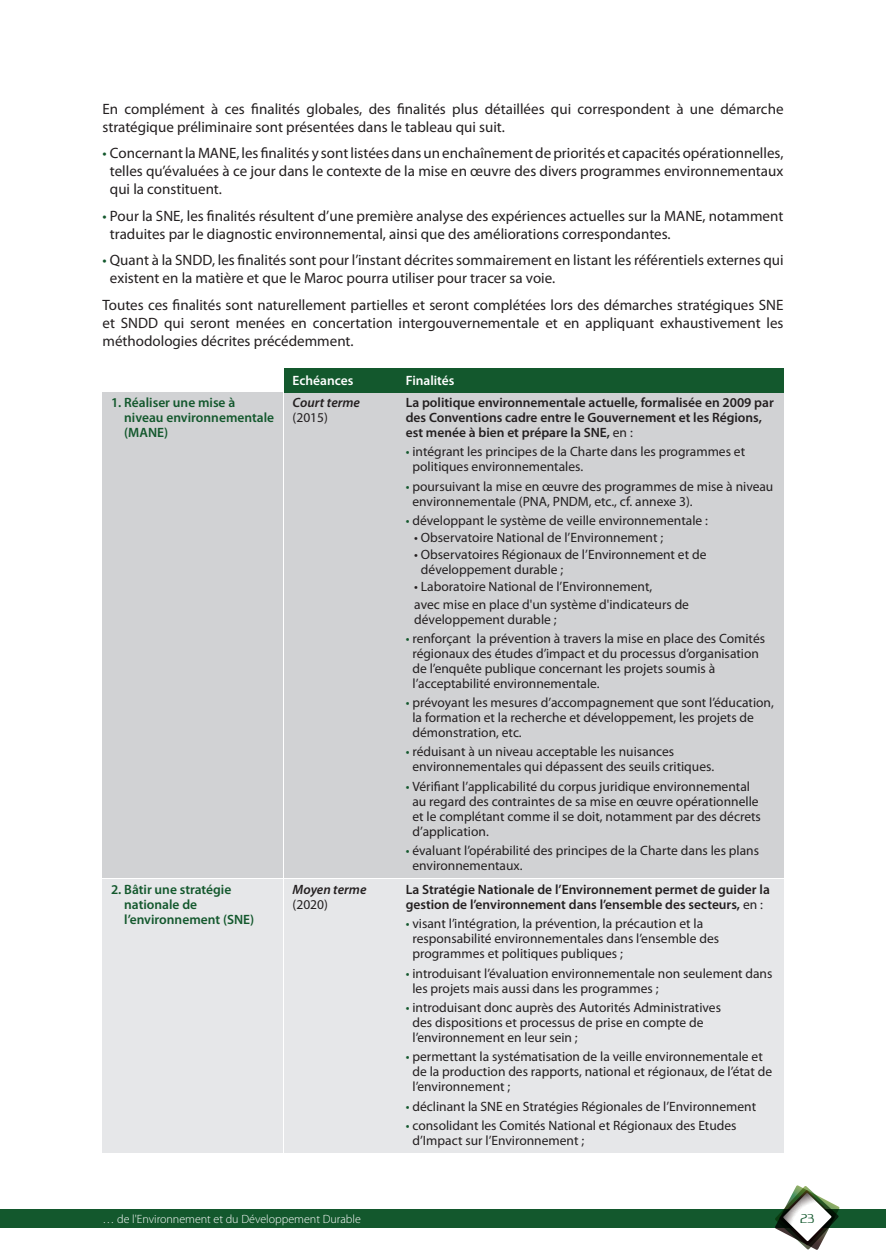
<style>
.page{position:relative;width:886px;height:1260px;background:#fff}
.page>*{position:absolute;margin:0;border:0;box-sizing:border-box;transform-origin:0 0}
.t1{font:15px/18px "Myriad Pro";color:#231f20}
.t2{font:13.5px/15px "Myriad Pro";color:#231f20}
.t3{font:600 13.5px/15px "Myriad Pro";color:#231f20}
.t4{font:600 13.5px/15px "Myriad Pro";color:#13582d}
.t5{font:italic 600 13.5px "Myriad Pro";color:#231f20}
.t6{font:600 13.5px "Myriad Pro";color:#fff}
.t7{font:300 12px "Myriad Pro";color:#fff}
.t8{font:12px "Ageone";color:#13582d}
.s1{color:#13582d}
.s2{font-weight:400}
</style>
<div class="page">
<div style="left:0;top:1209px;width:885px;height:19px;background:#13582d"></div>
<svg style="left:775px;top:1185px;width:64px;height:64px"></svg>
<div style="left:102px;top:393px;width:181px;height:485px;background:#d1d2d4"></div>
<div style="left:284px;top:393px;width:112px;height:485px;background:#d1d2d4"></div>
<div style="left:397px;top:393px;width:386px;height:485px;background:#d1d2d4"></div>
<div style="left:102px;top:879px;width:181px;height:274px;background:#e6e7e9"></div>
<div style="left:284px;top:879px;width:112px;height:274px;background:#e6e7e9"></div>
<div style="left:397px;top:879px;width:386px;height:274px;background:#e6e7e9"></div>
<div style="left:284px;top:368px;width:112px;height:24px;background:#13582d"></div>
<div style="left:397px;top:368px;width:386px;height:24px;background:#13582d"></div>
<p class="t1" style="left:102px;top:99px;width:682px">En complément à ces finalités globales, des finalités plus détaillées qui correspondent à une démarche stratégique préliminaire sont présentées dans le tableau qui suit.</p>
<p class="t1" style="left:110px;top:144px;width:674px;text-align:justify;text-indent:-7px"><span class="s1">•</span> Concernant la MANE, les finalités y sont listées dans un enchaînement de priorités et capacités opérationnelles, telles qu’évaluées à ce jour dans le contexte de la mise en œuvre des divers programmes environnementaux qui la constituent.</p>
<p class="t1" style="left:110px;top:206px;width:674px;text-indent:-7px"><span class="s1">•</span> Pour la SNE, les finalités résultent d’une première analyse des expériences actuelles sur la MANE, notamment traduites par le diagnostic environnemental, ainsi que des améliorations correspondantes.</p>
<p class="t1" style="left:110px;top:251px;width:675px;text-indent:-7px"><span class="s1">•</span> Quant à la SNDD, les finalités sont pour l’instant décrites sommairement en listant les référentiels externes qui existent en la matière et que le Maroc pourra utiliser pour tracer sa voie.</p>
<p class="t1" style="left:102px;top:295px;width:682px;text-align:justify">Toutes ces finalités sont naturellement partielles et seront complétées lors des démarches stratégiques SNE et SNDD qui seront menées en concertation intergouvernementale et en appliquant exhaustivement les méthodologies décrites précédemment.</p>
<p class="t4" style="left:124px;top:395px;width:151px;text-indent:-13px">1. éaliser une mise à niveau environnementale (</p>
<p class="t4" style="left:157px;top:425px;width:13px">E)</p>
<p class="t6" style="left:292px;top:373px;width:62px">Echéances</p>
<p class="t6" style="left:405px;top:373px;width:50px">Finalités</p>
<p class="t5" style="left:292px;top:395px;width:69px">Court terme</p>
<p class="t2" style="left:292px;top:410px;width:37px">(2015)</p>
<p class="t3" style="left:405px;top:395px;width:369px">La politique environnementale actuelle, formalisée en 2009 par des onventions cadre entre le Gouvernement et les égions, est menée à bien et prépare la S E, <span class="s2">en :</span></p>
<p class="t2" style="left:412px;top:444px;width:334px;text-indent:-7px"><span class="s1">•</span> intégrant les principes de la Charte dans les programmes et politiques environnementales.</p>
<p class="t2" style="left:412px;top:478px;width:362px;text-indent:-7px"><span class="s1">•</span> poursuivant la mise en œuvre des programmes de mise à niveau environnementale (PNA, PNDM, etc., cf. annexe 3).</p>
<p class="t2" style="left:405px;top:513px;width:303px"><span class="s1">•</span> développant le système de veille environnementale :</p>
<p class="t2" style="left:414px;top:530px;width:250px">• Observatoire National de l’Environnement ;</p>
<p class="t2" style="left:421px;top:547px;width:287px;text-indent:-7px">• Observatoires Régionaux de l’Environnement et de développement durable ;</p>
<p class="t2" style="left:414px;top:578px;width:276px;line-height:17.1px">• Laboratoire National de l’Environnement,<br>avec mise en place d'un système d'indicateurs de</p>
<p class="t2" style="left:414px;top:611px;width:144px">développement durable ;</p>
<p class="t2" style="left:412px;top:630px;width:354px;text-indent:-7px"><span class="s1">•</span> renforçant la prévention à travers la mise en place des Comités régionaux des études d’impact et du processus d’organisation de l’enquête publique concernant les projets soumis à l’acceptabilité environnementale.</p>
<p class="t2" style="left:412px;top:695px;width:363px;text-indent:-7px"><span class="s1">•</span> prévoyant les mesures d’accompagnement que sont l’éducation, la formation et la recherche et développement, les projets de démonstration, etc.</p>
<p class="t2" style="left:412px;top:744px;width:303px;text-indent:-7px"><span class="s1">•</span> réduisant à un niveau acceptable les nuisances environnementales qui dépassent des seuils critiques.</p>
<p class="t2" style="left:412px;top:778px;width:350px;text-indent:-7px"><span class="s1">•</span> Vérifiant l’applicabilité du corpus juridique environnemental au regard des contraintes de sa mise en œuvre opérationnelle et le complétant comme il se doit, notamment par des décrets d’application.</p>
<p class="t2" style="left:412px;top:842px;width:348px;text-indent:-7px"><span class="s1">•</span> évaluant l’opérabilité des principes de la Charte dans les plans environnementaux.</p>
<p class="t4" style="left:124px;top:882px;width:131px;text-indent:-13px">2. Bâtir une stratégie nationale de l’environnement (S E)</p>
<p class="t5" style="left:292px;top:882px;width:75px">Moyen terme</p>
<p class="t2" style="left:292px;top:897px;width:37px">(2020)</p>
<p class="t3" style="left:405px;top:882px;width:365px">La Stratégie ationale de l’Environnement permet de guider la gestion de l’environnement dans l’ensemble des secteurs, <span class="s2">en :</span></p>
<p class="t2" style="left:412px;top:916px;width:308px;text-indent:-7px"><span class="s1">•</span> visant l’intégration, la prévention, la précaution et la responsabilité environnementales dans l’ensemble des programmes et politiques publiques ;</p>
<p class="t2" style="left:412px;top:965px;width:361px;text-indent:-7px"><span class="s1">•</span> introduisant l’évaluation environnementale non seulement dans les projets mais aussi dans les programmes ;</p>
<p class="t2" style="left:412px;top:999px;width:310px;text-indent:-7px"><span class="s1">•</span> introduisant donc auprès des Autorités Administratives des dispositions et processus de prise en compte de l’environnement en leur sein ;</p>
<p class="t2" style="left:412px;top:1049px;width:361px;text-indent:-7px"><span class="s1">•</span> permettant la systématisation de la veille environnementale et de la production des rapports, national et régionaux, de l’état de l’environnement ;</p>
<p class="t2" style="left:405px;top:1098px;width:352px"><span class="s1">•</span> déclinant la SNE en Stratégies Régionales de l’Environnement</p>
<p class="t2" style="left:412px;top:1117px;width:325px;text-indent:-7px"><span class="s1">•</span> consolidant les Comités National et Régionaux des Etudes d’Impact sur l’Environnement ;</p>
<p class="t7" style="left:102px;top:1212px;width:260px">… de l'Environnement et du Développement Durable</p>
<p class="t8" style="left:799px;top:1212px;width:16px">23</p>
</div>
